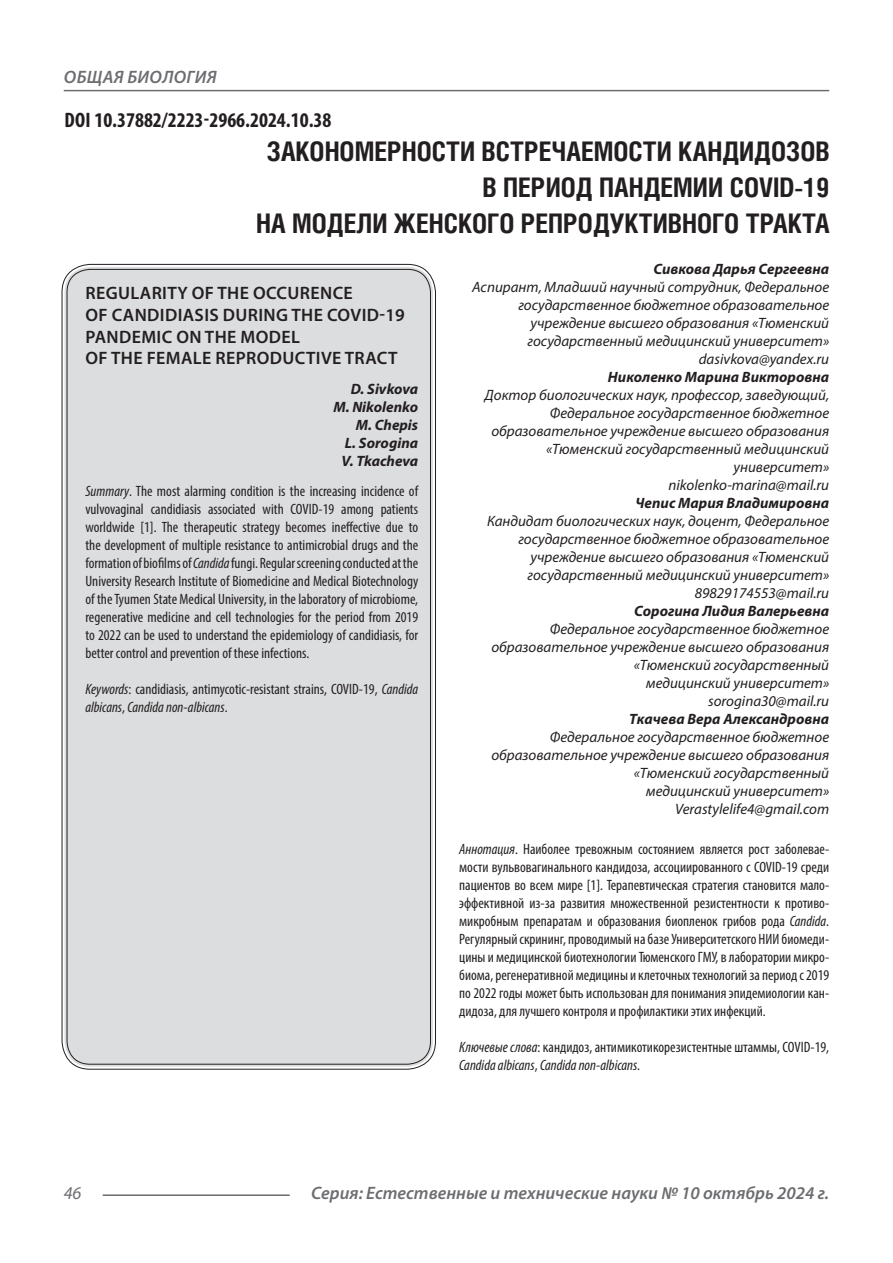
<style>
.page{position:relative;width:893px;height:1263px;background:#fff}
.page>*{position:absolute;margin:0;border:0;box-sizing:border-box;transform-origin:0 0}
.Статья_название{font:700 27px/36px "Helios Cond C";color:#231f20;text-align:right}
.ДОИ{font:700 condensed 21px "Myriad Pro";color:#231f20}
.Статья_название_англ{font:600 18px/21.6px "Myriad Pro";letter-spacing:.02em;color:#231f20}
.t1{font:italic 600 18px "Myriad Pro";color:#6c6d70}
.t2{font:italic 600 18px "Myriad Pro";letter-spacing:.02em;color:#6c6d70}
.t3{font:italic 18px "Myriad Pro";color:#6c6d70}
.Статья_автор_инфо{font:italic 15px/18px "Myriad Pro";color:#231f20;text-align:right}
.Статья_аннотация_тек{font:condensed 15px/18px "Myriad Pro";color:#231f20;text-align:justify}
.Статья_аннотация_анг{font:condensed 15px/18px "Myriad Pro";color:#231f20;text-align:justify}
.Статья_автор_инфо-2{font:italic 700 15px "Myriad Pro";color:#231f20}
.Статья_автор_англ{font:italic 700 15px "Myriad Pro";color:#231f20}
.s1{font-style:italic}
</style>
<div class="page">
<hr style="left:103px;top:1194px;width:187px;height:2px;background:#6c6d70">
<hr style="left:64px;top:90px;width:765px;height:1px;background:#6c6d70">
<div style="left:65px;top:267px;width:368px;height:800px;background:#dcdddf;border-radius:26px"></div>
<p class="t2" style="left:64px;top:66px;width:154px">ОБЩАЯ БИОЛОГИЯ</p>
<p class="ДОИ" style="left:64px;top:107px;width:269px">DOI 10.37882/2223-2966.2024.10.38</p>
<p class="Статья_название" style="left:256px;top:132px;width:575px">ЗАКОНОМЕРНОСТИ ВСТРЕЧАЕМОСТИ КАНДИДОЗОВ<br>В ПЕРИОД ПАНДЕМИИ COVID-19<br>НА МОДЕЛИ ЖЕНСКОГО РЕПРОДУКТИВНОГО ТРАКТА</p>
<p class="Статья_автор_инфо-2" style="left:653px;top:259px;width:177px">Сивкова Дарья Сергеевна</p>
<p class="Статья_автор_инфо" style="left:472px;top:278px;width:358px">Аспирант, Младший научный сотрудник, Федеральное государственное бюджетное образовательное учреждение высшего образования «Тюменский государственный медицинский университет»</p>
<p class="Статья_автор_инфо" style="left:699px;top:350px;width:132px">dasivkova@yandex.ru</p>
<p class="Статья_автор_инфо-2" style="left:608px;top:367px;width:223px">Николенко Марина Викторовна</p>
<p class="Статья_автор_инфо" style="left:485px;top:386px;width:346px">Доктор биологических наук, профессор, заведующий, Федеральное государственное бюджетное образовательное учреждение высшего образования «Тюменский государственный медицинский университет»</p>
<p class="Статья_автор_инфо" style="left:668px;top:476px;width:162px">nikolenko-marina@mail.ru</p>
<p class="Статья_автор_инфо-2" style="left:635px;top:493px;width:195px">Чепис Мария Владимировна</p>
<p class="Статья_автор_инфо" style="left:487px;top:512px;width:344px">Кандидат биологических наук, доцент, Федеральное государственное бюджетное образовательное учреждение высшего образования «Тюменский государственный медицинский университет»</p>
<p class="Статья_автор_инфо" style="left:695px;top:584px;width:136px">89829174553@mail.ru</p>
<p class="Статья_автор_инфо-2" style="left:634px;top:601px;width:196px">Сорогина Лидия Валерьевна</p>
<p class="Статья_автор_инфо" style="left:491px;top:620px;width:339px">Федеральное государственное бюджетное образовательное учреждение высшего образования «Тюменский государственный<br>медицинский университет»</p>
<p class="Статья_автор_инфо" style="left:708px;top:692px;width:123px">sorogina30@mail.ru</p>
<p class="Статья_автор_инфо-2" style="left:629px;top:709px;width:201px">Ткачева Вера Александровна</p>
<p class="Статья_автор_инфо" style="left:491px;top:728px;width:339px">Федеральное государственное бюджетное образовательное учреждение высшего образования «Тюменский государственный<br>медицинский университет»</p>
<p class="Статья_автор_инфо" style="left:675px;top:800px;width:155px">Verastylelife4@gmail.com</p>
<p class="Статья_аннотация_тек" style="left:459px;top:839px;width:371px"><span class="s1">Аннотация</span>. Наиболее тревожным состоянием является рост заболевае&shy;мости вульвовагинального кандидоза, ассоциированного с COVID-19 среди пациентов во всем мире [1]. Терапевтическая стратегия становится мало&shy;эффективной из-за развития множественной резистентности к противо&shy;микробным препаратам и образования биопленок грибов рода <span class="s1">Candida</span>.<br>Регулярный скрининг, проводимый на базе Университетского НИИ биомеди&shy;цины и медицинской биотехнологии Тюменского ГМУ, в лаборатории микро&shy;биома, регенеративной медицины и клеточных технологий за период с 2019 по 2022 годы может быть использован для понимания эпидемиологии кан&shy;дидоза, для лучшего контроля и профилактики этих инфекций.</p>
<p class="Статья_аннотация_тек" style="left:459px;top:1037px;width:371px"><span class="s1">Ключевые слова</span>: кандидоз, антимикотикорезистентные штаммы, COVID-19,<br><span class="s1">Candida albicans</span>, <span class="s1">Candida non-albicans</span>.</p>
<p class="Статья_название_англ" style="left:86px;top:282px;width:321px">REGULARITY OF THE OCCURENCE<br>OF CANDIDIASIS DURING THE COVID-19<br>PANDEMIC ON THE MODEL<br>OF THE FEMALE REPRODUCTIVE TRACT</p>
<p class="Статья_автор_англ" style="left:351px;top:379px;width:69px">D. Sivkova</p>
<p class="Статья_автор_англ" style="left:333px;top:397px;width:86px">M. Nikolenko</p>
<p class="Статья_автор_англ" style="left:356px;top:415px;width:64px">M. Chepis</p>
<p class="Статья_автор_англ" style="left:345px;top:433px;width:75px">L. Sorogina</p>
<p class="Статья_автор_англ" style="left:341px;top:451px;width:78px">V. Tkacheva</p>
<p class="Статья_аннотация_анг" style="left:85px;top:482px;width:334px"><span class="s1">Summary</span>. The most alarming condition is the increasing incidence of vulvovaginal candidiasis associated with COVID-19 among patients worldwide [1]. The therapeutic strategy becomes ineffective due to the development of multiple resistance to antimicrobial drugs and the formation of biofilms of <span class="s1">Candida</span> fungi. Regular screening conducted at the University Research Institute of Biomedicine and Medical Biotechnology of the Tyumen State Medical University, in the laboratory of microbiome, regenerative medicine and cell technologies for the period from 2019 to 2022 can be used to understand the epidemiology of candidiasis, for better control and prevention of these infections.</p>
<p class="Статья_аннотация_анг" style="left:85px;top:680px;width:334px"><span class="s1">Keywords</span>: candidiasis, antimycotic-resistant strains, COVID-19, <span class="s1">Candida albicans</span>, <span class="s1">Candida non-albicans</span>.</p>
<p class="t3" style="left:64px;top:1182px;width:19px">46</p>
<p class="t1" style="left:311px;top:1182px;width:520px">Серия: Естественные и технические науки № 10 октябрь 2024 г.</p>
</div>
